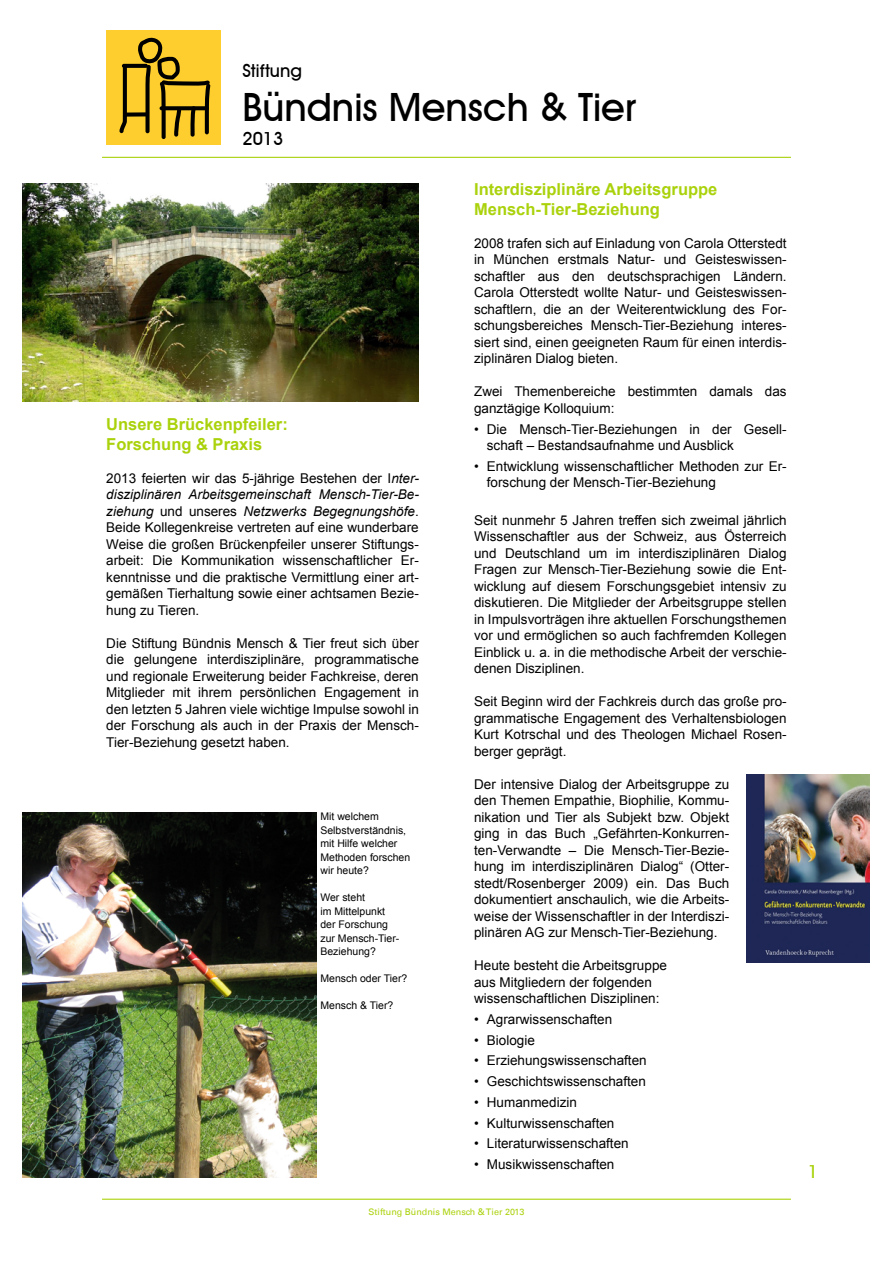
<style>
.page{position:relative;width:893px;height:1263px;background:#fff}
.page>*{position:absolute;margin:0;border:0;box-sizing:border-box;transform-origin:0 0}
.H1__H1{font:500 39px "Avant Garde IT Cby BT";color:#000}
.P__Stiftung{font:500 18px "Avant Garde IT Cby BT";color:#000}
.t1{font:500 18px "Avant Garde IT Cby BT";color:#aad20c}
.H2__Überschrift_1{font:700 16.5px/19.5px "Arial";color:#aad20c}
.P__Fließtext{font:13.5px/16.5px "Arial";color:#000;text-align:justify}
.P__Bildunterschrift{font:10.5px/13.5px "Arial";color:#000}
.t2{font:9px "Univers";color:#aad20c}
.s1{font-style:italic}
</style>
<div class="page">
<hr style="left:102px;top:1198px;width:689px;height:2px;background:#aad20c">
<hr style="left:102px;top:157px;width:689px;height:1px;background:#aad20c">
<div style="left:106px;top:30px;width:115px;height:115px;background:#fdce2d"></div>
<svg style="left:119px;top:37px;width:91px;height:102px"></svg>
<img style="left:746px;top:775px;width:124px;height:188px">
<img style="left:23px;top:183px;width:396px;height:218px">
<img style="left:23px;top:813px;width:293px;height:365px">
<p class="P__Stiftung" style="left:242px;top:60px;width:61px">Stiftung</p>
<h1 class="H1__H1" style="left:242px;top:83px;width:395px">Bündnis Mensch &amp; Tier</h1>
<p class="P__Stiftung" style="left:242px;top:128px;width:43px">2013</p>
<h2 class="H2__Überschrift_1" style="left:106px;top:415px;width:183px">Unsere Brückenpfeiler:<br>Forschung &amp; Praxis</h2>
<p class="P__Fließtext" style="left:106px;top:470px;width:314px">2013 feierten wir das 5-jährige Bestehen der I<span class="s1">nter&shy;disziplinären Arbeitsgemeinschaft Mensch-Tier-Be&shy;ziehung</span> und unseres <span class="s1">Netzwerks Begegnungshöfe</span>.<br>Beide Kollegenkreise vertreten auf eine wunderbare Weise die großen Brückenpfeiler unserer Stiftungs&shy;arbeit: Die Kommunikation wissenschaftlicher Er&shy;kenntnisse und die praktische Vermittlung einer art&shy;gemäßen Tierhaltung sowie einer achtsamen Bezie&shy;hung zu Tieren.</p>
<p class="P__Fließtext" style="left:106px;top:635px;width:314px">Die Stiftung Bündnis Mensch &amp; Tier freut sich über die gelungene interdisziplinäre, programmatische und regionale Erweiterung beider Fachkreise, deren Mitglieder mit ihrem persönlichen Engagement in den letzten 5 Jahren viele wichtige Impulse sowohl in der Forschung als auch in der Praxis der Mensch-Tier-Beziehung gesetzt haben.</p>
<p class="P__Bildunterschrift" style="left:320px;top:810px;width:91px">Mit welchem<br>Selbstverständnis, mit Hilfe welcher<br>Methoden forschen wir heute?</p>
<p class="P__Bildunterschrift" style="left:320px;top:891px;width:46px">Wer steht</p>
<p class="P__Bildunterschrift" style="left:320px;top:904px;width:66px">im Mittelpunkt</p>
<p class="P__Bildunterschrift" style="left:320px;top:918px;width:69px">der Forschung</p>
<p class="P__Bildunterschrift" style="left:320px;top:931px;width:80px">zur Mensch-Tier-<br>Beziehung?</p>
<p class="P__Bildunterschrift" style="left:320px;top:972px;width:88px">Mensch oder Tier?</p>
<p class="P__Bildunterschrift" style="left:320px;top:999px;width:74px">Mensch &amp; Tier?</p>
<h2 class="H2__Überschrift_1" style="left:474px;top:180px;width:245px">Interdisziplinäre Arbeitsgruppe<br>Mensch-Tier-Beziehung</h2>
<p class="P__Fließtext" style="left:474px;top:235px;width:314px">2008 trafen sich auf Einladung von Carola Otterstedt in München erstmals Natur- und Geisteswissen&shy;schaftler aus den deutschsprachigen Ländern.<br>Carola Otterstedt wollte Natur- und Geisteswissen&shy;schaftlern, die an der Weiterentwicklung des For&shy;schungsbereiches Mensch-Tier-Beziehung interes&shy;siert sind, einen geeigneten Raum für einen interdis&shy;ziplinären Dialog bieten.</p>
<p class="P__Fließtext" style="left:474px;top:383px;width:314px">Zwei Themenbereiche bestimmten damals das ganztägige Kolloquium:</p>
<p class="P__Fließtext" style="left:487px;top:421px;width:301px;text-indent:-13px">• Die Mensch-Tier-Beziehungen in der Gesell&shy;schaft – Bestandsaufnahme und Ausblick</p>
<p class="P__Fließtext" style="left:487px;top:458px;width:301px;text-indent:-13px">• Entwicklung wissenschaftlicher Methoden zur Er&shy;forschung der Mensch-Tier-Beziehung</p>
<p class="P__Fließtext" style="left:474px;top:512px;width:314px">Seit nunmehr 5 Jahren treffen sich zweimal jährlich Wissenschaftler aus der Schweiz, aus Österreich und Deutschland um im interdisziplinären Dialog Fragen zur Mensch-Tier-Beziehung sowie die Ent&shy;wicklung auf diesem Forschungsgebiet intensiv zu diskutieren. Die Mitglieder der Arbeitsgruppe stellen in Impulsvorträgen ihre aktuellen Forschungsthemen vor und ermöglichen so auch fachfremden Kollegen Einblick u. a. in die methodische Arbeit der verschie&shy;denen Disziplinen.</p>
<p class="P__Fließtext" style="left:474px;top:693px;width:314px">Seit Beginn wird der Fachkreis durch das große pro&shy;grammatische Engagement des Verhaltensbiologen Kurt Kotrschal und des Theologen Michael Rosen&shy;berger geprägt.</p>
<p class="P__Fließtext" style="left:474px;top:776px;width:257px">Der intensive Dialog der Arbeitsgruppe zu den Themen Empathie, Biophilie, Kommu&shy;nikation und Tier als Subjekt bzw. Objekt ging in das Buch „Gefährten-Konkurren&shy;ten-Verwandte – Die Mensch-Tier-Bezie&shy;hung im interdisziplinären Dialog“ (Otter&shy;stedt/Rosenberger 2009) ein. Das Buch dokumentiert anschaulich, wie die Arbeits&shy;weise der Wissenschaftler in der Interdiszi&shy;plinären AG zur Mensch-Tier-Beziehung.</p>
<p class="P__Fließtext" style="left:474px;top:957px;width:194px">Heute besteht die Arbeitsgruppe</p>
<p class="P__Fließtext" style="left:474px;top:974px;width:179px">aus Mitgliedern der folgenden</p>
<p class="P__Fließtext" style="left:474px;top:990px;width:187px">wissenschaftlichen Disziplinen:</p>
<p class="P__Fließtext" style="left:474px;top:1011px;width:140px">• Agrarwissenschaften</p>
<p class="P__Fließtext" style="left:474px;top:1032px;width:62px">• Biologie</p>
<p class="P__Fließtext" style="left:474px;top:1052px;width:174px">• Erziehungswissenschaften</p>
<p class="P__Fließtext" style="left:474px;top:1073px;width:173px">• Geschichtswissenschaften</p>
<p class="P__Fließtext" style="left:474px;top:1094px;width:104px">• Humanmedizin</p>
<p class="P__Fließtext" style="left:474px;top:1115px;width:142px">• Kulturwissenschaften</p>
<p class="P__Fließtext" style="left:474px;top:1135px;width:156px">• Literaturwissenschaften</p>
<p class="P__Fließtext" style="left:474px;top:1156px;width:142px">• Musikwissenschaften</p>
<p class="t2" style="left:369px;top:1206px;width:157px">Stiftung Bündnis Mensch &amp; Tier 2013</p>
<h2 class="t1" style="left:808px;top:1160px;width:12px">1</h2>
</div>
